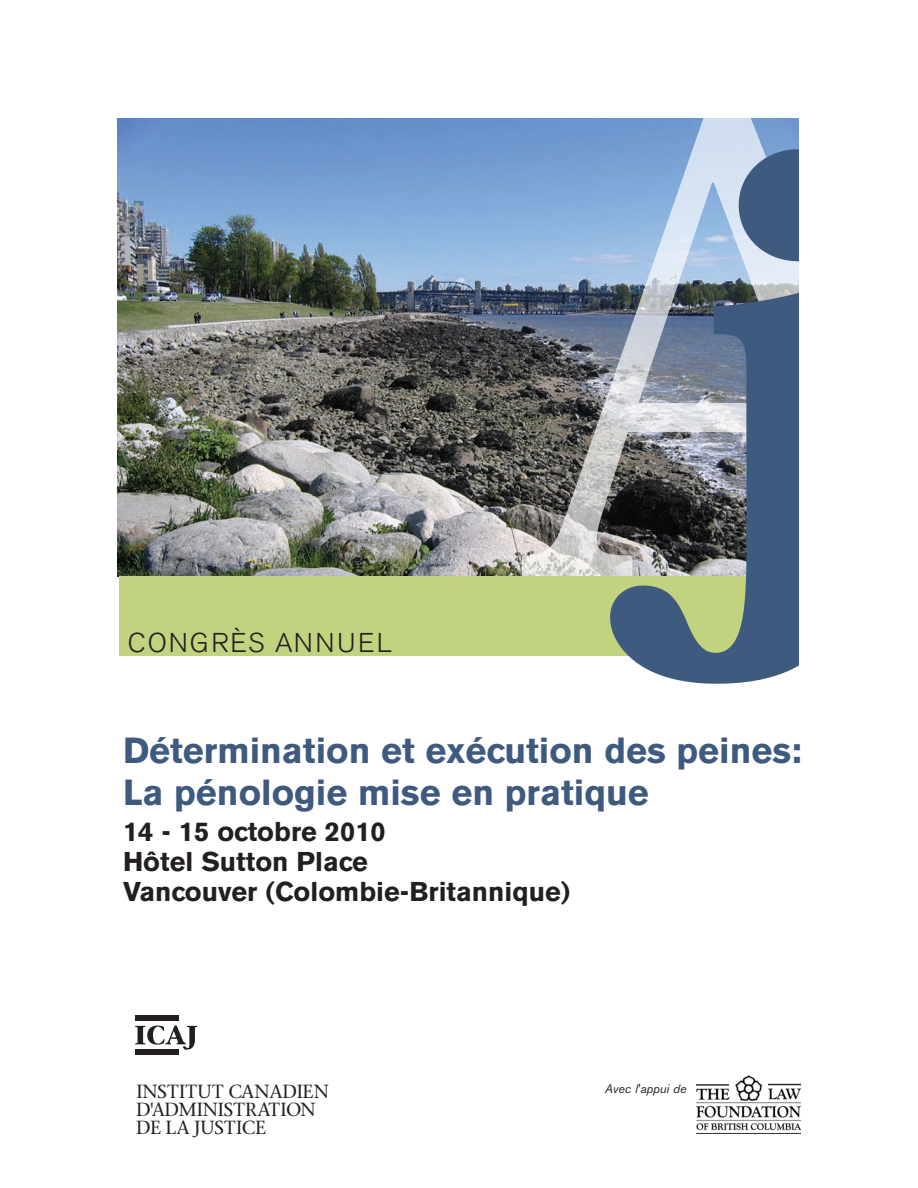
<style>
.page{position:relative;width:918px;height:1188px;background:#fff}
.page>*{position:absolute;margin:0;border:0;box-sizing:border-box;transform-origin:0 0}
.t1{font:700 36px/42px "Akzidenz Grotesk BE";color:#3e5a7f}
.t2{font:700 27px/30px "Akzidenz Grotesk BE";color:#231f20}
.t3{font:300 27px "Akzidenz Grotesk BE";letter-spacing:.07em;color:#231f20}
.t4{font:500 18px/18px "Stone Serif";color:#231f20}
.t5{font:italic 12.3px "Akzidenz Grotesk BE";color:#231f20}
</style>
<div class="page">
<svg style="left:135px;top:1026px;width:62px;height:24px"></svg>
<div style="left:135px;top:1050px;width:44px;height:5px;background:#231f20"></div>
<div style="left:135px;top:1016px;width:44px;height:5px;background:#231f20"></div>
<img style="left:118px;top:118px;width:404px;height:459px">
<img style="left:522px;top:118px;width:277px;height:462px">
<div style="left:119px;top:576px;width:678px;height:80px;background:#c1d37e"></div>
<img style="left:610px;top:149px;width:188px;height:534px">
<img style="left:696px;top:1075px;width:105px;height:59px">
<p class="t3" style="left:128px;top:628px;width:266px">CONGRÈS ANNUEL</p>
<h1 class="t1" style="left:123px;top:730px;width:680px">Détermination et exécution des peines:<br>La pénologie mise en pratique</h1>
<p class="t2" style="left:123px;top:817px;width:449px">14 - 15 octobre 2010<br>Hôtel Sutton Place<br>Vancouver (Colombie-Britannique)</p>
<p class="t4" style="left:136px;top:1082px;width:194px">INSTITUT CANADIEN<br>D'ADMINISTRATION de LA JUSTICE</p>
<p class="t5" style="left:605px;top:1081px;width:83px">Avec l'appui de</p>
</div>
